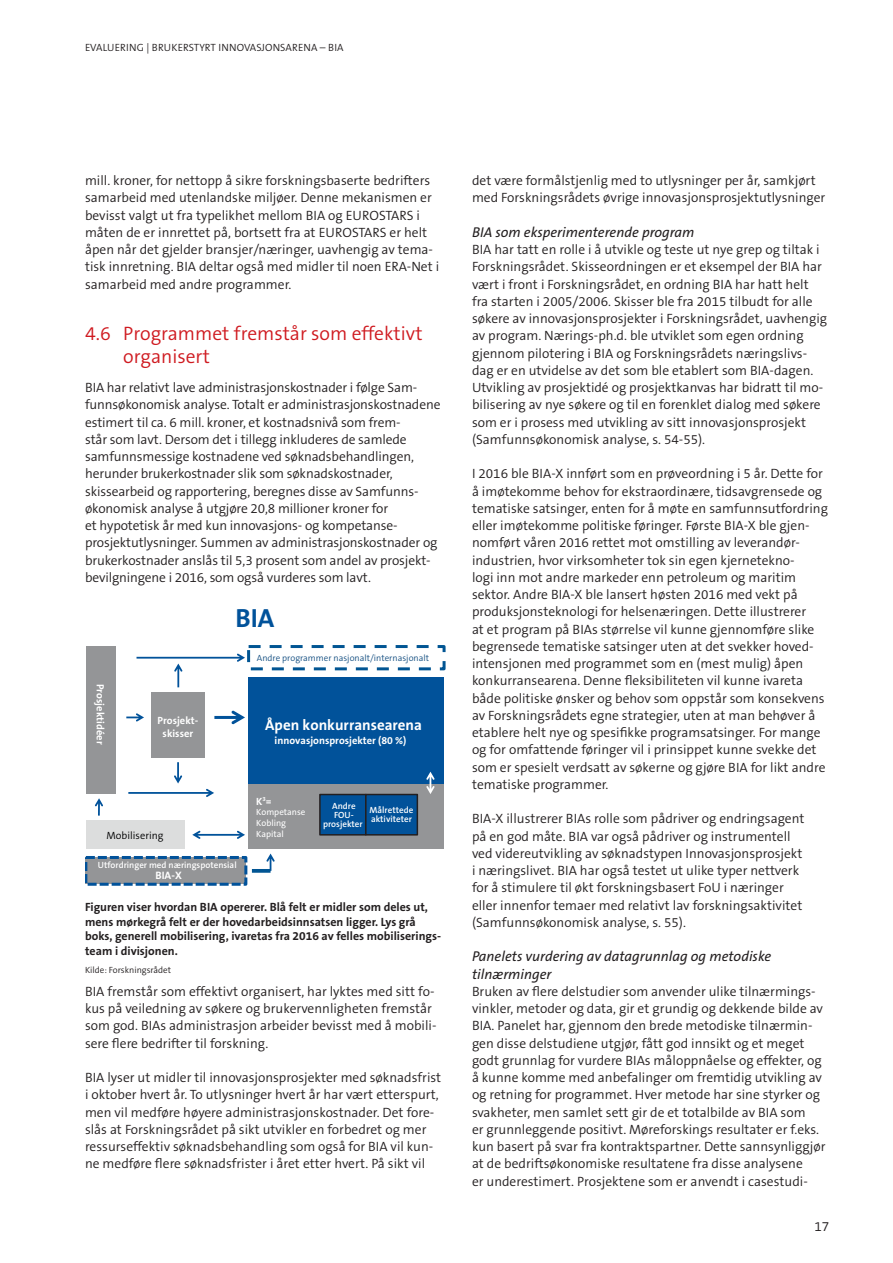
<style>
.page{position:relative;width:893px;height:1263px;background:#fff}
.page>*{position:absolute;margin:0;border:0;box-sizing:border-box;transform-origin:0 0}
.t1{font:700 26.4px "The Sans B7";color:#01529a}
.t2{font:300 19.5px/22.5px "The Sans B4";color:#cf1a20}
.t3{font:700 15px "The Sans B7";color:#fff}
.t4{font:italic 14.25px/17.2px "The Sans B5 Plain";color:#231f20}
.t5{font:300 13.5px/17.2px "The Sans B4";color:#231f20}
.t6{font:700 12px/14.4px "The Sans B7";color:#231f20}
.t7{font:700 10.8px "The Sans B7";color:#fff}
.t8{font:700 10.5px/12.6px "The Sans B7";color:#fff;text-align:center}
.t9{font:300 10.5px "The Sans B4";letter-spacing:.01em;color:#231f20}
.t10{font:300 10.5px "The Sans B4";color:#000001}
.t11{font:600 9px/9px "The Sans B6";color:#fff;text-align:center}
.t12{font:300 9px "The Sans B4";color:#165082}
.t13{font:9px/10.8px "The Sans B5 Plain";color:#fff}
.t14{font:300 9px "The Sans B4";color:#231f20}
</style>
<div class="page">
<div style="left:249px;top:783px;width:195px;height:66px;background:#949597"></div>
<div style="left:247px;top:645px;width:199px;height:25px;border:3px dashed #015593"></div>
<div style="left:86px;top:646px;width:30px;height:148px;background:#949597"></div>
<div style="left:248px;top:677px;width:196px;height:106px;background:#01529a"></div>
<div style="left:320px;top:794px;width:46px;height:41px;background:#01529a"></div>
<div style="left:319px;top:794px;width:48px;height:41px;border:2px solid #231f20"></div>
<div style="left:366px;top:794px;width:51px;height:41px;background:#01529a"></div>
<div style="left:365px;top:794px;width:53px;height:41px;border:2px solid #231f20"></div>
<svg style="left:128px;top:789px;width:86px;height:8px"></svg>
<div style="left:86px;top:821px;width:99px;height:28px;background:#dcdddd"></div>
<svg style="left:95px;top:798px;width:8px;height:18px"></svg>
<svg style="left:214px;top:711px;width:31px;height:13px"></svg>
<div style="left:151px;top:693px;width:54px;height:65px;background:#949597"></div>
<svg style="left:266px;top:853px;width:9px;height:18px"></svg>
<svg style="left:126px;top:713px;width:18px;height:9px"></svg>
<div style="left:86px;top:857px;width:160px;height:27px;background:#949597"></div>
<div style="left:85px;top:856px;width:162px;height:30px;border:3px dashed #01529a"></div>
<svg style="left:252px;top:869px;width:19px;height:4px"></svg>
<svg style="left:192px;top:831px;width:53px;height:8px"></svg>
<svg style="left:426px;top:772px;width:9px;height:22px"></svg>
<svg style="left:137px;top:654px;width:108px;height:33px"></svg>
<svg style="left:174px;top:762px;width:8px;height:21px"></svg>
<p class="t9" style="left:85px;top:42px;width:260px">EVALUERING | BRUKERSTYRT INNOVASJONSARENA – BIA</p>
<p class="t5" style="left:85px;top:173px;width:356px">mill. kroner, for nettopp å sikre forskningsbaserte bedrifters samarbeid med utenlandske miljøer. Denne mekanismen er bevisst valgt ut fra typelikhet mellom BIA og EUROSTARS i måten de er innrettet på, bortsett fra at EUROSTARS er helt åpen når det gjelder bransjer/næringer, uavhengig av tema&shy;tisk innretning. BIA deltar også med midler til noen ERA-Net i samarbeid med andre programmer.</p>
<h2 class="t2" style="left:123px;top:324px;width:301px;text-indent:-38px">4.6 Programmet fremstår som effektivt organisert</h2>
<p class="t5" style="left:85px;top:380px;width:357px">BIA har relativt lave administrasjonskostnader i følge Sam&shy;funnsøkonomisk analyse. Totalt er administrasjonskostnadene estimert til ca. 6 mill. kroner, et kostnadsnivå som frem-<br>står som lavt. Dersom det i tillegg inkluderes de samlede samfunnsmessige kostnadene ved søknadsbehandlingen, herunder brukerkostnader slik som søknadskostnader, skissearbeid og rapportering, beregnes disse av Samfunns&shy;økonomisk analyse å utgjøre 20,8 millioner kroner for<br>et hypotetisk år med kun innovasjons- og kompetanse&shy;prosjektutlysninger. Summen av administrasjonskostnader og brukerkostnader anslås til 5,3 prosent som andel av prosjekt&shy;bevilgningene i 2016, som også vurderes som lavt.</p>
<h1 class="t1" style="left:236px;top:604px;width:40px">BIA</h1>
<p class="t12" style="left:257px;top:653px;width:174px">Andre programmer nasjonalt/internasjonalt</p>
<p class="t8" style="left:106px;top:684px;width:62px;rotate:90deg">Prosjektidéer</p>
<p class="t8" style="left:158px;top:715px;width:42px">Prosjekt&shy;skisser</p>
<p class="t3" style="left:265px;top:717px;width:158px">Åpen konkurransearena</p>
<p class="t8" style="left:275px;top:734px;width:133px">innovasjonsprosjekter (80 %)</p>
<p class="t10" style="left:106px;top:830px;width:59px">Mobilisering</p>
<p class="t8" style="left:256px;top:795px;width:17px">K<sup>3</sup>=</p>
<p class="t13" style="left:256px;top:807px;width:51px">Kompetanse<br>Kobling<br>Kapital</p>
<p class="t11" style="left:323px;top:802px;width:41px">Andre<br>FOU&shy;prosjekter</p>
<p class="t11" style="left:370px;top:806px;width:45px;text-align:left">Målrettede aktiviteter</p>
<p class="t11" style="left:98px;top:861px;width:140px">Utfordringer med næringspotensial</p>
<p class="t7" style="left:155px;top:870px;width:28px">BIA-X</p>
<p class="t6" style="left:85px;top:901px;width:358px">Figuren viser hvordan BIA opererer. Blå felt er midler som deles ut, mens mørkegrå felt er der hovedarbeidsinnsatsen ligger. Lys grå boks, generell mobilisering, ivaretas fra 2016 av felles mobiliserings&shy;team i divisjonen.</p>
<p class="t14" style="left:85px;top:965px;width:88px">Kilde: Forskningsrådet</p>
<p class="t5" style="left:85px;top:983px;width:353px">BIA fremstår som effektivt organisert, har lyktes med sitt fo&shy;kus på veiledning av søkere og brukervennligheten fremstår som god. BIAs administrasjon arbeider bevisst med å mobili&shy;sere flere bedrifter til forskning.</p>
<p class="t5" style="left:85px;top:1070px;width:358px">BIA lyser ut midler til innovasjonsprosjekter med søknadsfrist i oktober hvert år. To utlysninger hvert år har vært etterspurt, men vil medføre høyere administrasjonskostnader. Det fore&shy;slås at Forskningsrådet på sikt utvikler en forbedret og mer ressurseffektiv søknadsbehandling som også for BIA vil kun&shy;ne medføre flere søknadsfrister i året etter hvert. På sikt vil</p>
<p class="t5" style="left:472px;top:173px;width:355px">det være formålstjenlig med to utlysninger per år, samkjørt med Forskningsrådets øvrige innovasjonsprosjektutlysninger</p>
<p class="t4" style="left:472px;top:224px;width:224px">BIA som eksperimenterende program</p>
<p class="t5" style="left:472px;top:242px;width:357px">BIA har tatt en rolle i å utvikle og teste ut nye grep og tiltak i Forskningsrådet. Skisseordningen er et eksempel der BIA har vært i front i Forskningsrådet, en ordning BIA har hatt helt fra starten i 2005/2006. Skisser ble fra 2015 tilbudt for alle søkere av innovasjonsprosjekter i Forskningsrådet, uavhengig av program. Nærings-ph.d. ble utviklet som egen ordning gjennom pilotering i BIA og Forskningsrådets næringslivs&shy;dag er en utvidelse av det som ble etablert som BIA-dagen.<br>Utvikling av prosjektidé og prosjektkanvas har bidratt til mo&shy;bilisering av nye søkere og til en forenklet dialog med søkere som er i prosess med utvikling av sitt innovasjonsprosjekt (Samfunnsøkonomisk analyse, s. 54-55).</p>
<p class="t5" style="left:472px;top:466px;width:357px">I 2016 ble BIA-X innført som en prøveordning i 5 år. Dette for å imøtekomme behov for ekstraordinære, tidsavgrensede og tematiske satsinger, enten for å møte en samfunnsutfordring eller imøtekomme politiske føringer. Første BIA-X ble gjen&shy;nomført våren 2016 rettet mot omstilling av leverandør&shy;industrien, hvor virksomheter tok sin egen kjernetekno-<br>logi inn mot andre markeder enn petroleum og maritim sektor. Andre BIA-X ble lansert høsten 2016 med vekt på produksjonsteknologi for helsenæringen. Dette illustrerer<br>at et program på BIAs størrelse vil kunne gjennomføre slike begrensede tematiske satsinger uten at det svekker hoved&shy;intensjonen med programmet som en (mest mulig) åpen konkurransearena. Denne fleksibiliteten vil kunne ivareta både politiske ønsker og behov som oppstår som konsekvens av Forskningsrådets egne strategier, uten at man behøver å etablere helt nye og spesifikke programsatsinger. For mange og for omfattende føringer vil i prinsippet kunne svekke det som er spesielt verdsatt av søkerne og gjøre BIA for likt andre tematiske programmer.</p>
<p class="t5" style="left:472px;top:811px;width:334px">BIA-X illustrerer BIAs rolle som pådriver og endringsagent på en god måte. BIA var også pådriver og instrumentell ved videreutvikling av søknadstypen Innovasjonsprosjekt i næringslivet. BIA har også testet ut ulike typer nettverk for å stimulere til økt forskningsbasert FoU i næringer eller innenfor temaer med relativt lav forskningsaktivitet (Samfunnsøkonomisk analyse, s. 55).</p>
<p class="t4" style="left:472px;top:949px;width:301px">Panelets vurdering av datagrunnlag og metodiske tilnærminger</p>
<p class="t5" style="left:472px;top:983px;width:355px">Bruken av flere delstudier som anvender ulike tilnærmings&shy;vinkler, metoder og data, gir et grundig og dekkende bilde av BIA. Panelet har, gjennom den brede metodiske tilnærmin&shy;gen disse delstudiene utgjør, fått god innsikt og et meget godt grunnlag for vurdere BIAs måloppnåelse og effekter, og å kunne komme med anbefalinger om fremtidig utvikling av og retning for programmet. Hver metode har sine styrker og svakheter, men samlet sett gir de et totalbilde av BIA som<br>er grunnleggende positivt. Møreforskings resultater er f.eks. kun basert på svar fra kontraktspartner. Dette sannsynliggjør at de bedriftsøkonomiske resultatene fra disse analysene<br>er underestimert. Prosjektene som er anvendt i casestudi-</p>
<p class="t5" style="left:814px;top:1218px;width:16px">17</p>
</div>
